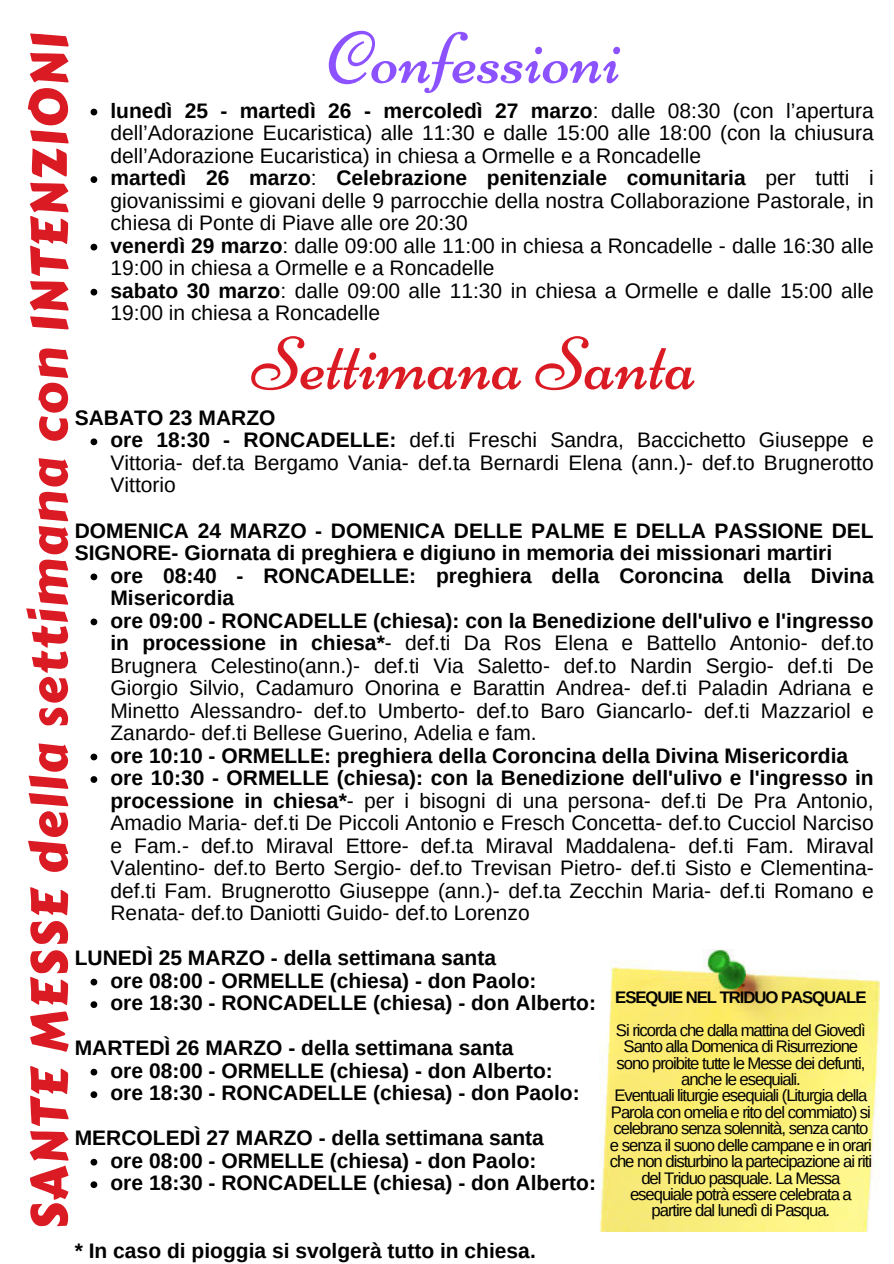
<style>
.page{position:relative;width:894px;height:1264px;background:#fff}
.page>*{position:absolute;margin:0;border:0;box-sizing:border-box;transform-origin:0 0}
.t1{font:75px "Niconne";color:#db1b24}
.t2{font:73.8px "Niconne";color:#8c52ff}
.t3{font:50.85px "Carter One";letter-spacing:.04em;color:#db1b24}
.t4{font:21px/22.5px "Arimo";color:#000;text-align:justify}
.t5{font:700 21px/22.5px "Arimo";color:#000}
.t6{font:16.65px/16.4px "Arimo";letter-spacing:-.065em;color:#000;text-align:center}
.t7{font:700 16.65px "Arimo";letter-spacing:-.06em;color:#000}
.s1{font-weight:700}
</style>
<div class="page">
<svg style="left:90px;top:109px;width:7px;height:6px"></svg>
<svg style="left:90px;top:176px;width:7px;height:7px"></svg>
<svg style="left:90px;top:244px;width:7px;height:6px"></svg>
<svg style="left:90px;top:289px;width:7px;height:6px"></svg>
<svg style="left:90px;top:438px;width:7px;height:7px"></svg>
<svg style="left:90px;top:573px;width:7px;height:7px"></svg>
<svg style="left:90px;top:618px;width:7px;height:7px"></svg>
<svg style="left:90px;top:753px;width:7px;height:7px"></svg>
<svg style="left:90px;top:776px;width:7px;height:7px"></svg>
<svg style="left:90px;top:978px;width:7px;height:7px"></svg>
<svg style="left:90px;top:1001px;width:7px;height:7px"></svg>
<svg style="left:90px;top:1068px;width:7px;height:7px"></svg>
<svg style="left:90px;top:1091px;width:7px;height:7px"></svg>
<svg style="left:90px;top:1158px;width:7px;height:7px"></svg>
<svg style="left:90px;top:1181px;width:7px;height:7px"></svg>
<img style="left:599px;top:949px;width:281px;height:282px">
<h1 class="t3" style="left:11px;top:1229px;width:1198px;rotate:-90deg">SANTE MESSE della settimana con INTENZIONI</h1>
<p class="t2" style="left:327px;top:14px;width:294px">Confessioni</p>
<p class="t4" style="left:110px;top:99px;width:764px"><span class="s1">lunedì 25 - martedì 26 - mercoledì 27 marzo</span>: dalle 08:30 (con l’apertura dell’Adorazione Eucaristica) alle 11:30 e dalle 15:00 alle 18:00 (con la chiusura dell’Adorazione Eucaristica) in chiesa a Ormelle e a Roncadelle</p>
<p class="t4" style="left:110px;top:167px;width:764px"><span class="s1">martedì 26 marzo</span>: <span class="s1">Celebrazione penitenziale comunitaria</span> per tutti i giovanissimi e giovani delle 9 parrocchie della nostra Collaborazione Pastorale, in chiesa di Ponte di Piave alle ore 20:30</p>
<p class="t4" style="left:110px;top:234px;width:764px"><span class="s1">venerdì 29 marzo</span>: dalle 09:00 alle 11:00 in chiesa a Roncadelle - dalle 16:30 alle<br>19:00 in chiesa a Ormelle e a Roncadelle</p>
<h1 class="t4" style="left:110px;top:279px;width:764px"><span class="s1">sabato 30 marzo</span>: dalle 09:00 alle 11:30 in chiesa a Ormelle e dalle 15:00 alle<br>19:00 in chiesa a Roncadelle</h1>
<p class="t1" style="left:252px;top:319px;width:446px">Settimana Santa</p>
<p class="t5" style="left:75px;top:406px;width:202px">SABATO 23 MARZO</p>
<h3 class="t4" style="left:110px;top:429px;width:764px"><span class="s1">ore 18:30 - RONCADELLE:</span> def.ti Freschi Sandra, Baccichetto Giuseppe e Vittoria- def.ta Bergamo Vania- def.ta Bernardi Elena (ann.)- def.to Brugnerotto Vittorio</h3>
<p class="t5" style="left:75px;top:519px;width:800px">DOMENICA 24 MARZO - DOMENICA DELLE PALME E DELLA PASSIONE DEL<br>SIGNORE- Giornata di preghiera e digiuno in memoria dei missionari martiri</p>
<p class="t5" style="left:110px;top:564px;width:764px">ore 08:40 - RONCADELLE: preghiera della Coroncina della Divina<br>Misericordia</p>
<p class="t4" style="left:110px;top:609px;width:764px"><span class="s1">ore 09:00 - RONCADELLE (chiesa): con la Benedizione dell'ulivo e l'ingresso in processione in chiesa*</span>- def.ti Da Ros Elena e Battello Antonio- def.to Brugnera Celestino(ann.)- def.ti Via Saletto- def.to Nardin Sergio- def.ti De Giorgio Silvio, Cadamuro Onorina e Barattin Andrea- def.ti Paladin Adriana e Minetto Alessandro- def.to Umberto- def.to Baro Giancarlo- def.ti Mazzariol e Zanardo- def.ti Bellese Guerino, Adelia e fam.</p>
<p class="t5" style="left:110px;top:744px;width:739px">ore 10:10 - ORMELLE: preghiera della Coroncina della Divina Misericordia</p>
<h3 class="t4" style="left:110px;top:766px;width:764px"><span class="s1">ore 10:30 - ORMELLE (chiesa): con la Benedizione dell'ulivo e l'ingresso in processione in chiesa*</span>- per i bisogni di una persona- def.ti De Pra Antonio, Amadio Maria- def.ti De Piccoli Antonio e Fresch Concetta- def.to Cucciol Narciso e Fam.- def.to Miraval Ettore- def.ta Miraval Maddalena- def.ti Fam. Miraval Valentino- def.to Berto Sergio- def.to Trevisan Pietro- def.ti Sisto e Clementina&shy;def.ti Fam. Brugnerotto Giuseppe (ann.)- def.ta Zecchin Maria- def.ti Romano e Renata- def.to Daniotti Guido- def.to Lorenzo</h3>
<p class="t5" style="left:75px;top:946px;width:423px">LUNEDÌ 25 MARZO - della settimana santa</p>
<p class="t5" style="left:110px;top:969px;width:427px">ore 08:00 - ORMELLE (chiesa) - don Paolo:</p>
<h3 class="t5" style="left:110px;top:991px;width:487px">ore 18:30 - RONCADELLE (chiesa) - don Alberto:</h3>
<p class="t5" style="left:75px;top:1036px;width:440px">MARTEDÌ 26 MARZO - della settimana santa</p>
<p class="t5" style="left:110px;top:1059px;width:443px">ore 08:00 - ORMELLE (chiesa) - don Alberto:</p>
<h3 class="t5" style="left:110px;top:1081px;width:470px">ore 18:30 - RONCADELLE (chiesa) - don Paolo:</h3>
<p class="t5" style="left:75px;top:1126px;width:470px">MERCOLEDÌ 27 MARZO - della settimana santa</p>
<p class="t5" style="left:110px;top:1149px;width:427px">ore 08:00 - ORMELLE (chiesa) - don Paolo:</p>
<h3 class="t5" style="left:110px;top:1171px;width:487px">ore 18:30 - RONCADELLE (chiesa) - don Alberto:</h3>
<p class="t7" style="left:615px;top:988px;width:253px">ESEQUIE NEL TRIDUO PASQUALE</p>
<h5 class="t6" style="left:615px;top:1021px;width:251px">Si ricorda che dalla mattina del Giovedì Santo alla Domenica di Risurrezione sono proibite tutte le Messe dei defunti, anche le esequiali.</h5>
<p class="t6" style="left:609px;top:1087px;width:264px">Eventuali liturgie esequiali (Liturgia della Parola con omelia e rito del commiato) si celebrano senza solennità, senza canto e senza il suono delle campane e in orari che non disturbino la partecipazione ai riti del Triduo pasquale. La Messa esequiale potrà essere celebrata a partire dal lunedì di Pasqua.</p>
<h2 class="t5" style="left:75px;top:1239px;width:462px">* In caso di pioggia si svolgerà tutto in chiesa.</h2>
</div>
